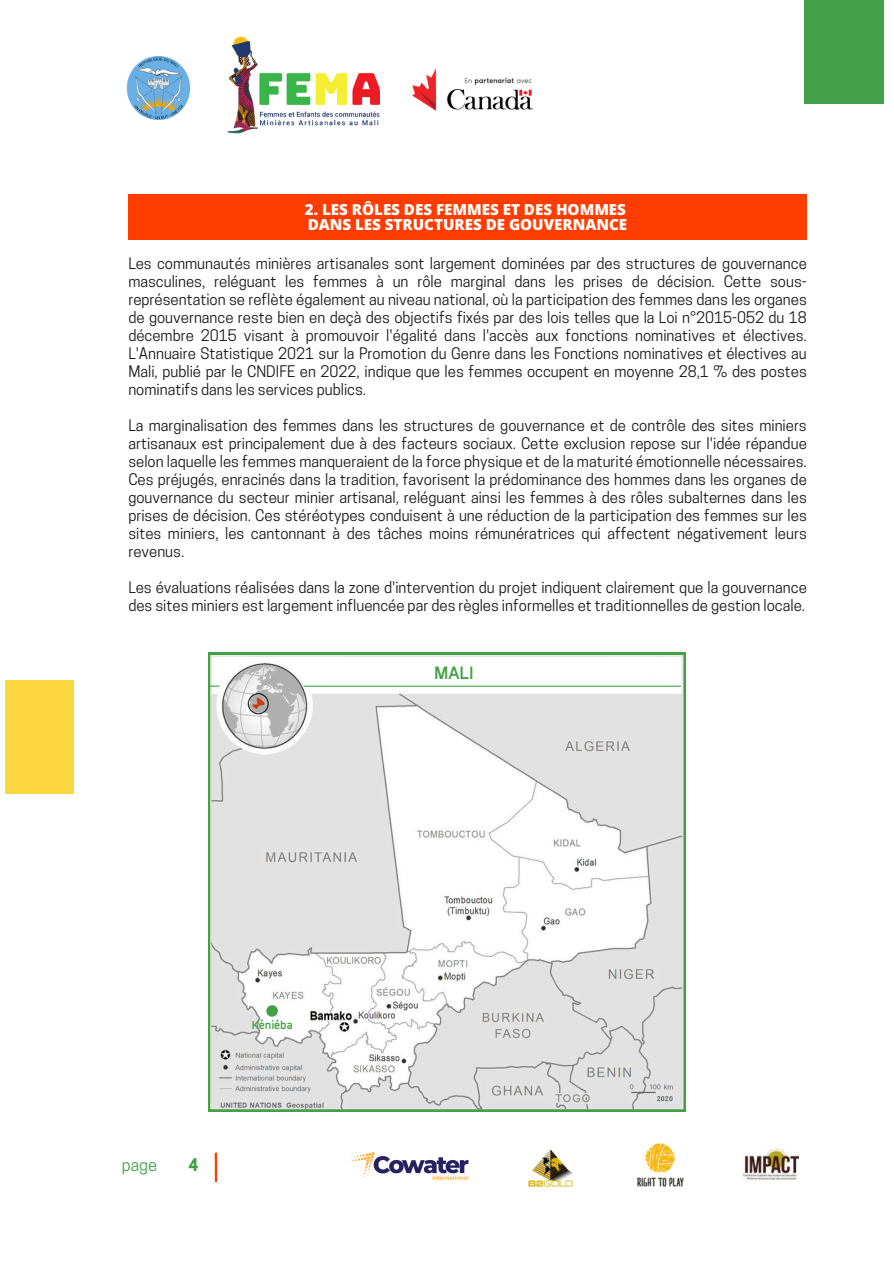
<style>
.page{position:relative;width:894px;height:1264px;background:#fff}
.page>*{position:absolute;margin:0;border:0;box-sizing:border-box;transform-origin:0 0}
.t1{font:700 24px "Gram";color:#43a047}
.t2{font:16.5px "Cooper Hewitt";color:#43a047}
.t3{font:700 16.5px "Cooper Hewitt";color:#43a047}
.t4{font:700 15.45px "Gram";color:#43a047}
.t5{font:800 15.15px/14.7px "Open Sans";color:#fff}
.t6{font:15px/18px "Cooper Hewitt";color:#191717;text-align:justify}
</style>
<div class="page">
<div style="left:804px;top:0;width:79px;height:103px;background:#43a047"></div>
<div style="left:5px;top:680px;width:68px;height:113px;background:#fcd73f"></div>
<hr style="left:215px;top:1152px;width:2px;height:29px;background:#ff3d00">
<img style="left:346px;top:1152px;width:123px;height:28px">
<img style="left:743px;top:1149px;width:54px;height:30px">
<img style="left:637px;top:1143px;width:46px;height:43px">
<img style="left:528px;top:1149px;width:45px;height:37px">
<img style="left:227px;top:36px;width:153px;height:98px">
<img style="left:126px;top:57px;width:65px;height:63px">
<img style="left:412px;top:68px;width:121px;height:43px">
<div style="left:128px;top:194px;width:678px;height:46px;background:#ff3d00"></div>
<svg style="left:208px;top:653px;width:477px;height:458px"></svg>
<svg style="left:266px;top:1005px;width:11px;height:11px"></svg>
<div style="left:343px;top:660px;width:268px;height:21px;background:#fff"></div>
<hr style="left:304px;top:685px;width:376px;height:1px;background:#43a047">
<div style="left:647px;top:658px;width:30px;height:23px;background:#fff;border-radius:50%"></div>
<p class="t5" style="left:305px;top:202px;width:323px">2. LES RÔLES DES FEMMES ET DES HOMMES<br>DANS LES STRUCTURES DE GOUVERNANCE</p>
<p class="t6" style="left:128px;top:256px;width:679px">Les communautés minières artisanales sont largement dominées par des structures de gouvernance masculines, reléguant les femmes à un rôle marginal dans les prises de décision. Cette sous&shy;représentation se reflète également au niveau national, où la participation des femmes dans les organes de gouvernance reste bien en deçà des objectifs fixés par des lois telles que la Loi n°2015-052 du 18 décembre 2015 visant à promouvoir l'égalité dans l'accès aux fonctions nominatives et électives.<br>L'Annuaire Statistique 2021 sur la Promotion du Genre dans les Fonctions nominatives et électives au Mali, publié par le CNDIFE en 2022, indique que les femmes occupent en moyenne 28,1 % des postes nominatifs dans les services publics.</p>
<p class="t6" style="left:128px;top:418px;width:679px">La marginalisation des femmes dans les structures de gouvernance et de contrôle des sites miniers artisanaux est principalement due à des facteurs sociaux. Cette exclusion repose sur l'idée répandue selon laquelle les femmes manqueraient de la force physique et de la maturité émotionnelle nécessaires.<br>Ces préjugés, enracinés dans la tradition, favorisent la prédominance des hommes dans les organes de gouvernance du secteur minier artisanal, reléguant ainsi les femmes à des rôles subalternes dans les prises de décision. Ces stéréotypes conduisent à une réduction de la participation des femmes sur les sites miniers, les cantonnant à des tâches moins rémunératrices qui affectent négativement leurs revenus.</p>
<p class="t6" style="left:128px;top:580px;width:679px">Les évaluations réalisées dans la zone d'intervention du projet indiquent clairement que la gouvernance des sites miniers est largement influencée par des règles informelles et traditionnelles de gestion locale.</p>
<p class="t2" style="left:122px;top:1159px;width:37px">page</p>
<p class="t3" style="left:188px;top:1159px;width:11px">4</p>
<p class="t4" style="left:251px;top:1017px;width:42px">Kéniéba</p>
<p class="t1" style="left:434px;top:660px;width:41px">MALI</p>
</div>
